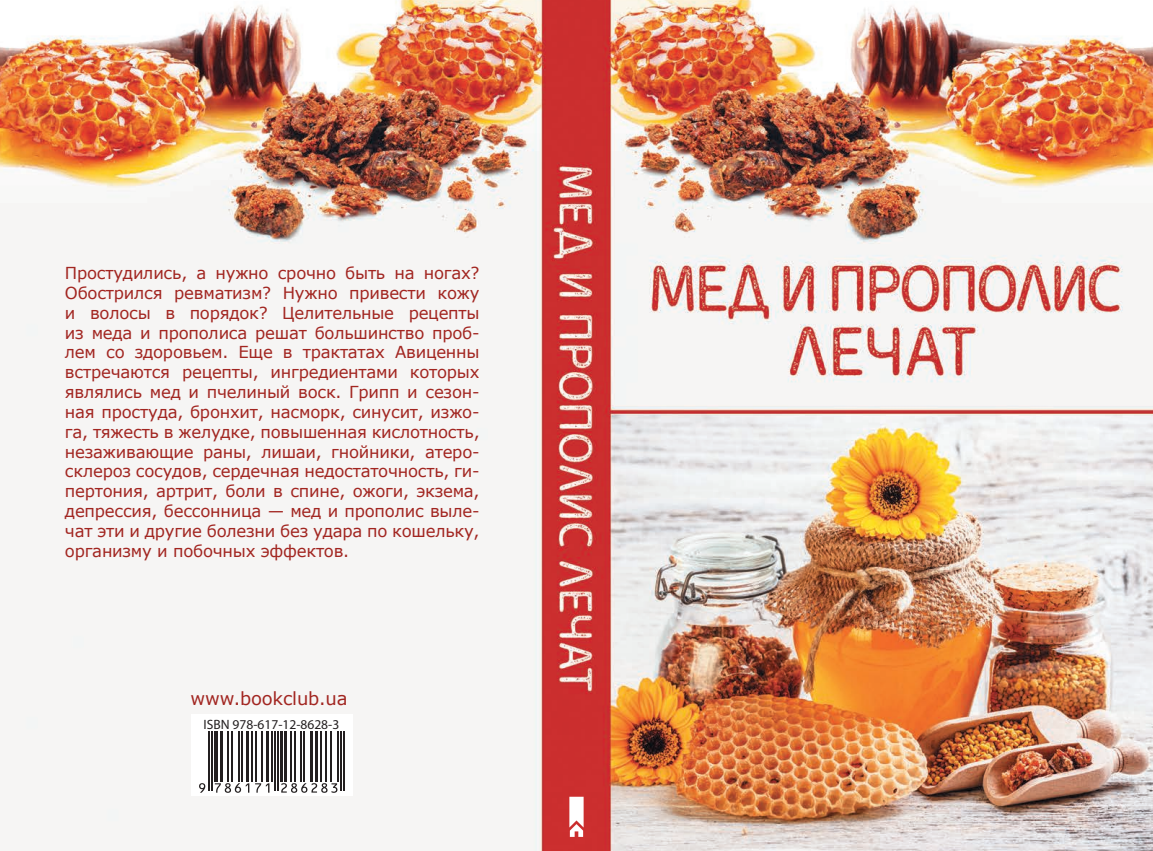
<style>
.page{position:relative;width:1153px;height:851px;background:#fff}
.page>*{position:absolute;margin:0;border:0;box-sizing:border-box;transform-origin:0 0}
.t1{font:18px "MS Reference Sans Serif";letter-spacing:-.01em;color:#a22621}
.t2{font:16.5px/19.8px "MS Reference Sans Serif";letter-spacing:-.015em;color:#a22621;text-align:justify}
.t3{font:13.5px "Myriad Pro";color:#231f20}
</style>
<div class="page">
<img style="left:0;top:0;width:1152px;height:850px">
<svg style="left:569px;top:796px;width:14px;height:40px"></svg>
<div style="left:191px;top:714px;width:161px;height:82px;background:#fff"></div>
<svg style="left:205px;top:731px;width:140px;height:61px"></svg>
<hr style="left:208px;top:731px;width:1px;height:59px;background:#231f20">
<hr style="left:211px;top:731px;width:1px;height:59px;background:#231f20">
<hr style="left:214px;top:731px;width:4px;height:50px;background:#231f20">
<hr style="left:220px;top:731px;width:2px;height:50px;background:#231f20">
<hr style="left:227px;top:731px;width:1px;height:50px;background:#231f20">
<hr style="left:231px;top:731px;width:1px;height:50px;background:#231f20">
<hr style="left:239px;top:731px;width:1px;height:50px;background:#231f20">
<hr style="left:241px;top:731px;width:1px;height:50px;background:#231f20">
<hr style="left:246px;top:731px;width:2px;height:50px;background:#231f20">
<hr style="left:251px;top:731px;width:2px;height:50px;background:#231f20">
<hr style="left:256px;top:731px;width:1px;height:50px;background:#231f20">
<hr style="left:262px;top:731px;width:1px;height:50px;background:#231f20">
<hr style="left:266px;top:731px;width:2px;height:50px;background:#231f20">
<hr style="left:272px;top:731px;width:1px;height:50px;background:#231f20">
<hr style="left:274px;top:731px;width:2px;height:59px;background:#231f20">
<hr style="left:277px;top:731px;width:1px;height:59px;background:#231f20">
<hr style="left:280px;top:731px;width:3px;height:50px;background:#231f20">
<hr style="left:285px;top:731px;width:2px;height:50px;background:#231f20">
<hr style="left:290px;top:731px;width:1px;height:50px;background:#231f20">
<hr style="left:295px;top:731px;width:1px;height:50px;background:#231f20">
<hr style="left:300px;top:731px;width:1px;height:50px;background:#231f20">
<hr style="left:303px;top:731px;width:1px;height:50px;background:#231f20">
<hr style="left:310px;top:731px;width:3px;height:50px;background:#231f20">
<hr style="left:315px;top:731px;width:2px;height:50px;background:#231f20">
<hr style="left:320px;top:731px;width:2px;height:50px;background:#231f20">
<hr style="left:325px;top:731px;width:1px;height:50px;background:#231f20">
<hr style="left:331px;top:731px;width:1px;height:50px;background:#231f20">
<hr style="left:338px;top:731px;width:1px;height:50px;background:#231f20">
<hr style="left:341px;top:731px;width:1px;height:59px;background:#231f20">
<hr style="left:344px;top:731px;width:1px;height:59px;background:#231f20">
<svg style="left:199px;top:783px;width:6px;height:9px"></svg>
<svg style="left:215px;top:783px;width:34px;height:9px"></svg>
<svg style="left:255px;top:783px;width:14px;height:9px"></svg>
<svg style="left:281px;top:783px;width:56px;height:9px"></svg>
<p class="t2" style="left:65px;top:263px;width:416px">Простудились, а нужно срочно быть на ногах?<br>Обострился ревматизм? Нужно привести кожу и волосы в порядок? Целительные рецепты из меда и прополиса решат большинство проб&shy;лем со здоровьем. Еще в трактатах Авиценны встречаются рецепты, ингредиентами которых являлись мед и пчелиный воск. Грипп и сезон&shy;ная простуда, бронхит, насморк, синусит, изжо&shy;га, тяжесть в желудке, повышенная кислотность, незаживающие раны, лишаи, гнойники, атеро&shy;склероз сосудов, сердечная недостаточность, ги&shy;пертония, артрит, боли в спине, ожоги, экзема, депрессия, бессонница — мед и прополис выле&shy;чат эти и другие болезни без удара по кошельку, организму и побочных эффектов.</p>
<p class="t1" style="left:191px;top:687px;width:158px">www.bookclub.ua</p>
<p class="t3" style="left:204px;top:716px;width:137px">ISBN 978-617-12-8628-3</p>
</div>
